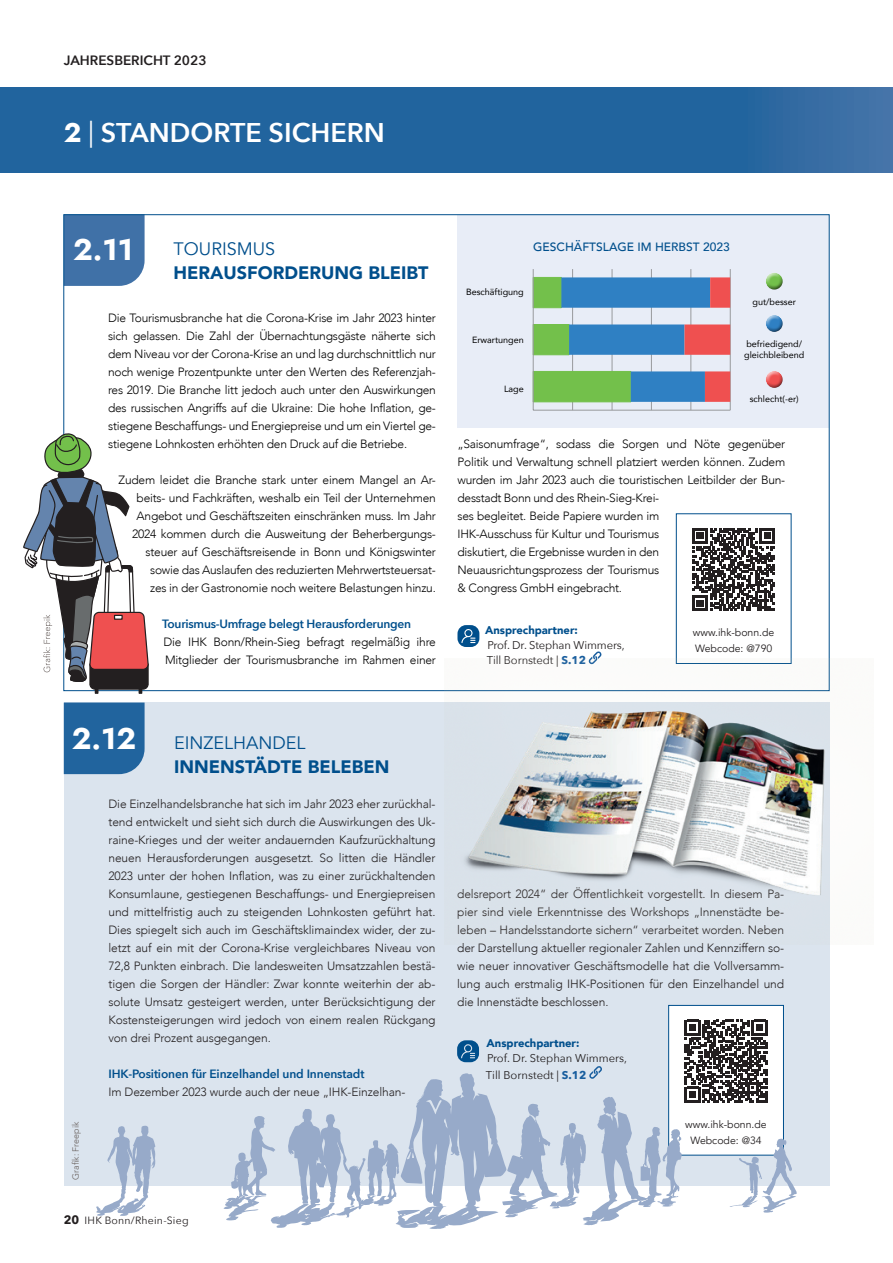
<style>
.page{position:relative;width:893px;height:1263px;background:#fff}
.page>*{position:absolute;margin:0;border:0;box-sizing:border-box;transform-origin:0 0}
.t1{font:700 30px "Jost";color:#fff}
.t2{font:600 27px "Avenir Next";color:#fff}
.t3{font:900 18px "Avenir";color:#004f8c}
.t4{font:18px "Avenir";color:#004f8c}
.t5{font:600 13.5px "Avenir Next";color:#231f20}
.t6{font:300 12px/18px "Avenir";letter-spacing:-.02em;color:#000}
.t7{font:300 12px/18px "Avenir";letter-spacing:-.01em;color:#231f20;text-align:justify}
.t8{font:600 12px "Avenir Next";letter-spacing:-.02em;color:#004f8c}
.t9{font:500 12px "Avenir";color:#004f8c}
.t10{font:11.25px/16.5px "Avenir Next";letter-spacing:-.01em;color:#231f20}
.t11{font:900 11.25px "Avenir";color:#004f8c}
.t12{font:10.5px/15.8px "Avenir";color:#231f20;text-align:center}
.t13{font:10.5px "Avenir Next";letter-spacing:.02em;color:#231f20}
.t14{font:9px/10.8px "Avenir";color:#000}
.t15{font:300 9px "Avenir";color:#6b6360}
.s1{font-family:"Jost";font-weight:700}
.s2{font-weight:400}
.s3{font-weight:700;color:#175d9e}
.s4{font-weight:700;font-size:12px}
</style>
<div class="page">
<div style="left:457px;top:215px;width:371px;height:212px;background:#e8edf7"></div>
<div style="left:64px;top:702px;width:766px;height:484px;background:#dbe4ee"></div>
<div style="left:65px;top:216px;width:80px;height:70px;background:#4071a7"></div>
<svg style="left:457px;top:625px;width:22px;height:22px"></svg>
<svg style="left:590px;top:651px;width:12px;height:7px"></svg>
<div style="left:668px;top:1005px;width:116px;height:150px;background:#fff;border:1px solid #004f8c"></div>
<div style="left:676px;top:513px;width:115px;height:151px;background:#fff;border:1px solid #004f8c"></div>
<svg style="left:692px;top:528px;width:83px;height:83px"></svg>
<svg style="left:0;top:87px;width:893px;height:85px;background:#24659e"></svg>
<hr style="left:730px;top:269px;width:1px;height:141px;background:#989a9d">
<hr style="left:690px;top:269px;width:1px;height:141px;background:#989a9d">
<hr style="left:651px;top:269px;width:1px;height:141px;background:#989a9d">
<hr style="left:612px;top:269px;width:1px;height:141px;background:#989a9d">
<hr style="left:572px;top:269px;width:1px;height:141px;background:#989a9d">
<svg style="left:534px;top:277px;width:196px;height:125px"></svg>
<hr style="left:533px;top:410px;width:197px;height:1px;background:#989a9d">
<hr style="left:533px;top:269px;width:1px;height:141px;background:#989a9d">
<div style="left:765px;top:271px;width:20px;height:16px;background:#fff;opacity:.75"></div>
<div style="left:765px;top:275px;width:20px;height:15px;background:#231f20;opacity:.75"></div>
<div style="left:765px;top:313px;width:20px;height:16px;background:#fff;opacity:.75"></div>
<div style="left:765px;top:317px;width:20px;height:16px;background:#231f20;opacity:.75"></div>
<div style="left:765px;top:369px;width:20px;height:16px;background:#fff;opacity:.75"></div>
<div style="left:765px;top:373px;width:20px;height:16px;background:#231f20;opacity:.75"></div>
<img style="left:444px;top:658px;width:386px;height:237px">
<svg style="left:96px;top:1125px;width:59px;height:91px"></svg>
<svg style="left:224px;top:1020px;width:573px;height:209px"></svg>
<svg style="left:23px;top:431px;width:127px;height:343px"></svg>
<p class="t5" style="left:64px;top:48px;width:144px">JAHRESBERICHT 2023</p>
<h2 class="t2" style="left:64px;top:110px;width:323px"><span class="s1">2</span> <span class="s2">|</span> STANDORTE SICHERN</h2>
<h1 class="t1" style="left:73px;top:228px;width:61px">2.11</h1>
<h3 class="t4" style="left:174px;top:238px;width:103px">TOURISMUS</h3>
<h3 class="t3" style="left:174px;top:257px;width:256px">HERAUSFORDERUNG BLEIBT</h3>
<p class="t6" style="left:108px;top:309px;width:329px;text-align:justify">Die Tourismusbranche hat die Corona-Krise im Jahr 2023 hinter sich gelassen. Die Zahl der Übernachtungsgäste näherte sich dem Niveau vor der Corona-Krise an und lag durchschnittlich nur noch wenige Prozentpunkte unter den Werten des Referenzjah&shy;res 2019. Die Branche litt jedoch auch unter den Auswirkungen des russischen Angriffs auf die Ukraine: Die hohe Inflation, ge&shy;stiegene Beschaffungs- und Energiepreise und um ein Viertel ge&shy;stiegene Lohnkosten erhöhten den Druck auf die Betriebe.</p>
<p class="t6" style="left:119px;top:471px;width:319px;text-align:right">Zudem leidet die Branche stark unter einem Mangel an Ar&shy;beits- und Fachkräften, weshalb ein Teil der Unternehmen Angebot und Geschäftszeiten einschränken muss. Im Jahr 2024 kommen durch die Ausweitung der Beherbergungs&shy;steuer auf Geschäftsreisende in Bonn und Königswinter sowie das Auslaufen des reduzierten Mehrwertsteuersat-<br>zes in der Gastronomie noch weitere Belastungen hinzu.</p>
<p class="t8" style="left:162px;top:614px;width:251px">Tourismus-Umfrage belegt Herausforderungen</p>
<p class="t6" style="left:164px;top:633px;width:274px">Die IHK Bonn/Rhein-Sieg befragt regelmäßig ihre<br>Mitglieder der Tourismusbranche im Rahmen einer</p>
<p class="t9" style="left:533px;top:236px;width:198px">GESCHÄFTSLAGE IM HERBST 2023</p>
<p class="t14" style="left:466px;top:286px;width:59px">Beschäftigung</p>
<p class="t14" style="left:472px;top:334px;width:53px">Erwartungen</p>
<p class="t14" style="left:504px;top:383px;width:21px">Lage</p>
<p class="t14" style="left:753px;top:296px;width:45px">gut/besser</p>
<p class="t14" style="left:744px;top:338px;width:61px">befriedigend/ gleichbleibend</p>
<p class="t14" style="left:750px;top:394px;width:51px">schlecht(-er)</p>
<p class="t6" style="left:457px;top:435px;width:329px">„Saisonumfrage“, sodass die Sorgen und Nöte gegenüber Politik und Verwaltung schnell platziert werden können. Zudem wurden im Jahr 2023 auch die touristischen Leitbilder der Bun&shy;desstadt Bonn und des Rhein-Sieg-Krei-<br>ses begleitet. Beide Papiere wurden im<br>IHK-Ausschuss für Kultur und Tourismus<br>diskutiert, die Ergebnisse wurden in den Neuausrichtungsprozess der Tourismus<br>&amp; Congress GmbH eingebracht.</p>
<p class="t11" style="left:485px;top:620px;width:94px">Ansprechpartner:</p>
<p class="t10" style="left:487px;top:636px;width:139px;line-height:15.6px">Prof. Dr. Stephan Wimmers,<br>Till Bornstedt | <span class="s3">S.12</span></p>
<p class="t12" style="left:693px;top:625px;width:83px;text-align:left">www.ihk-bonn.de<br>Webcode: @790</p>
<h1 class="t1" style="left:72px;top:717px;width:66px">2.12</h1>
<h3 class="t4" style="left:174px;top:732px;width:133px">EINZELHANDEL</h3>
<h3 class="t3" style="left:174px;top:752px;width:217px">INNENSTÄDTE BELEBEN</h3>
<p class="t15" style="left:71px;top:1180px;width:60px;rotate:-90deg">Grafik: Freepik</p>
<p class="t7" style="left:108px;top:795px;width:329px">Die Einzelhandelsbranche hat sich im Jahr 2023 eher zurückhal&shy;tend entwickelt und sieht sich durch die Auswirkungen des Uk&shy;raine-Krieges und der weiter andauernden Kaufzurückhaltung neuen Herausforderungen ausgesetzt. So litten die Händler 2023 unter der hohen Inflation, was zu einer zurückhaltenden Konsumlaune, gestiegenen Beschaffungs- und Energiepreisen und mittelfristig auch zu steigenden Lohnkosten geführt hat.<br>Dies spiegelt sich auch im Geschäftsklimaindex wider, der zu&shy;letzt auf ein mit der Corona-Krise vergleichbares Niveau von 72,8 Punkten einbrach. Die landesweiten Umsatzzahlen bestä&shy;tigen die Sorgen der Händler: Zwar konnte weiterhin der ab&shy;solute Umsatz gesteigert werden, unter Berücksichtigung der Kostensteigerungen wird jedoch von einem realen Rückgang von drei Prozent ausgegangen.</p>
<p class="t8" style="left:109px;top:1064px;width:257px">IHK-Positionen für Einzelhandel und Innenstadt</p>
<p class="t7" style="left:109px;top:1083px;width:298px">Im Dezember 2023 wurde auch der neue „IHK-Einzelhan-</p>
<p class="t13" style="left:64px;top:1211px;width:126px"><span class="s4">20</span> IHK Bonn/Rhein-Sieg</p>
<p class="t7" style="left:457px;top:885px;width:329px">delsreport 2024“ der Öffentlichkeit vorgestellt. In diesem Pa&shy;pier sind viele Erkenntnisse des Workshops „Innenstädte be&shy;leben – Handelsstandorte sichern“ verarbeitet worden. Neben der Darstellung aktueller regionaler Zahlen und Kennziffern so&shy;wie neuer innovativer Geschäftsmodelle hat die Vollversamm&shy;lung auch erstmalig IHK-Positionen für den Einzelhandel und die Innenstädte beschlossen.</p>
<p class="t11" style="left:487px;top:1034px;width:94px">Ansprechpartner:</p>
<p class="t10" style="left:486px;top:1049px;width:143px">Prof. Dr. Stephan Wimmers,<br>Till Bornstedt | <span class="s3">S.12</span></p>
<p class="t12" style="left:685px;top:1116px;width:83px">www.ihk-bonn.de<br>Webcode: @34</p>
</div>
